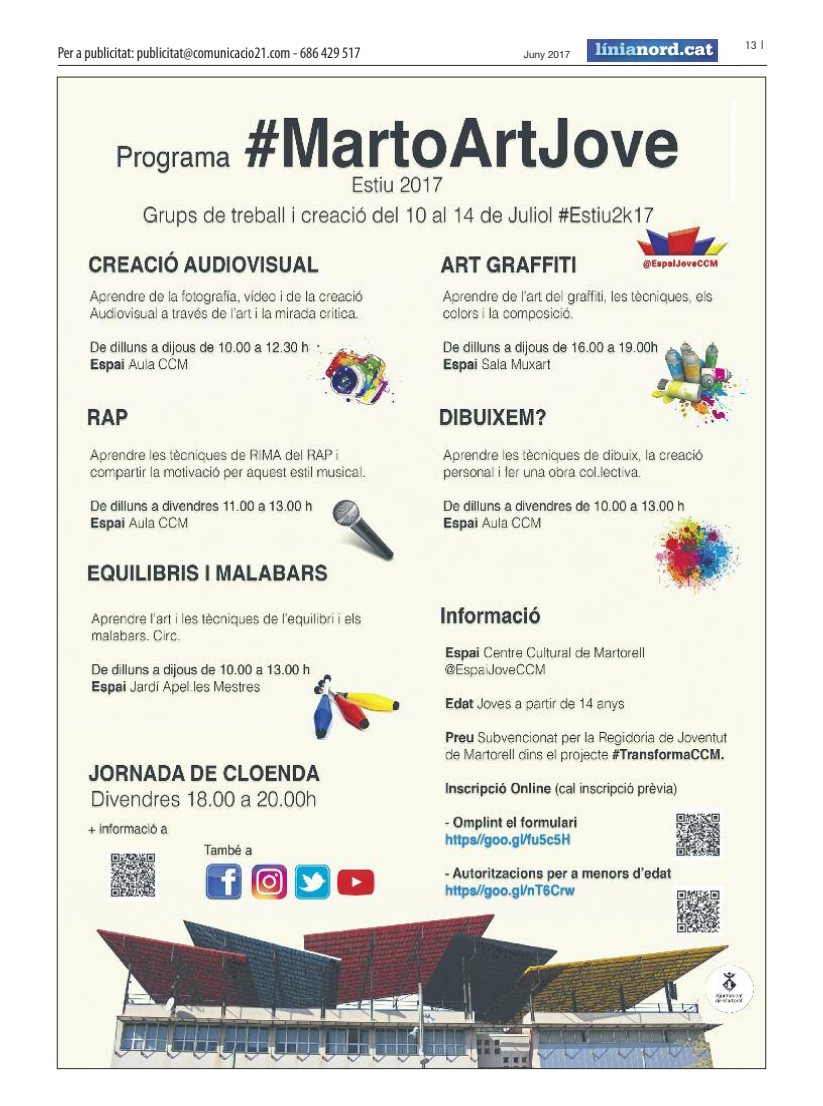
<style>
.page{position:relative;width:823px;height:1106px;background:#fff}
.page>*{position:absolute;margin:0;border:0;box-sizing:border-box;transform-origin:0 0}
.t1{font:900 18px "Serifa";color:#fff}
.t2{font:condensed 16px "Myriad Pro";color:#272627}
.t3{font:10px "Helvetica Neue";color:#272627}
.t4{font:10px "Futura";color:#272627}
.s1{color:#a7d8f7}
</style>
<div class="page">
<hr style="left:58px;top:65px;width:708px;height:1px;background:#23262b">
<img style="left:587px;top:39px;width:132px;height:26px">
<img style="left:587px;top:39px;width:130px;height:22px">
<img style="left:59px;top:79px;width:704px;height:988px">
<p class="t2" style="left:58px;top:47px;width:304px">Per a publicitat: publicitat@comunicacio21.com - 686 429 517</p>
<p class="t3" style="left:523px;top:49px;width:48px">Juny 2017</p>
<p class="t1" style="left:595px;top:43px;width:119px"><span class="s1">línia</span>nord.cat</p>
<p class="t4" style="left:744px;top:40px;width:22px">13 |</p>
</div>
